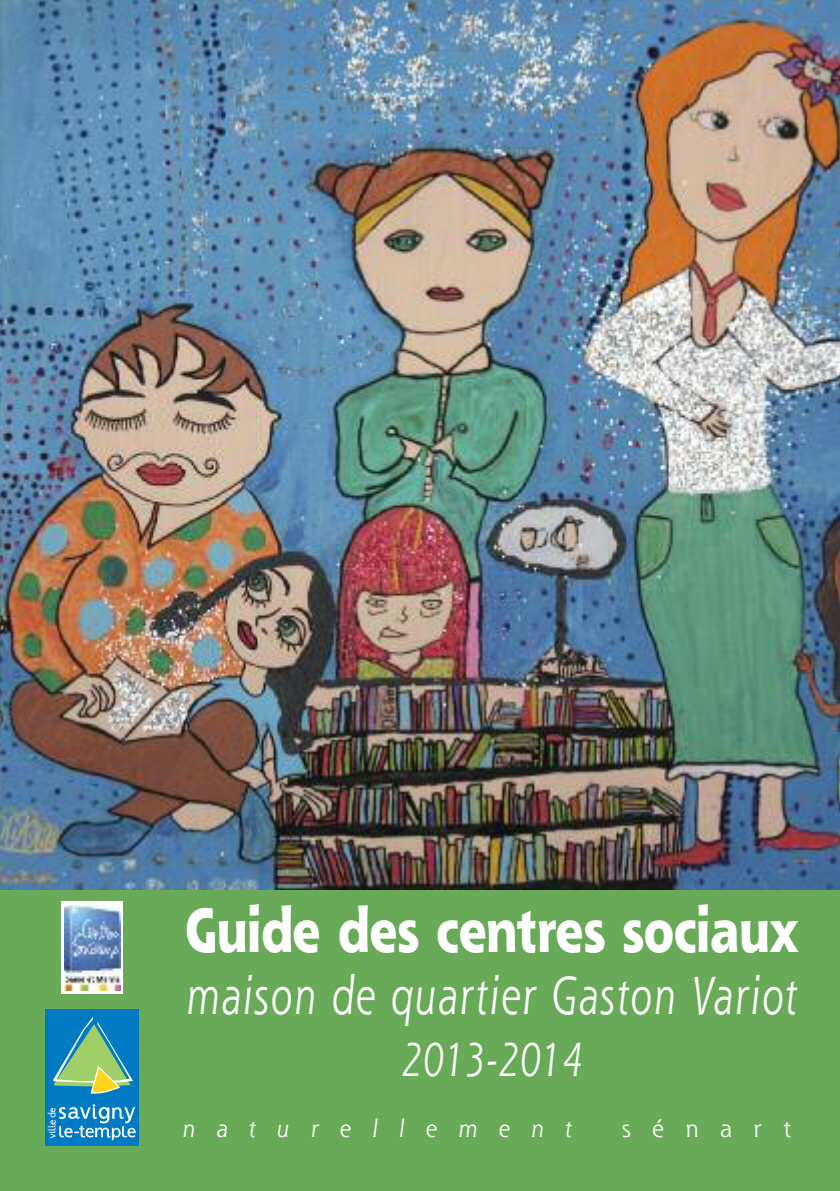
<style>
.page{position:relative;width:840px;height:1191px;background:#fff}
.page>*{position:absolute;margin:0;border:0;box-sizing:border-box;transform-origin:0 0}
.t1{font:800 60.6px "Shannon";color:#fff;scale:.8 1}
.t2{font:italic 52px "Shannon";letter-spacing:.045em;color:#fff;scale:.8 1}
.t3{font:italic 46px "Shannon";letter-spacing:.045em;color:#fff;scale:.8 1}
.t4{font:italic 24px "Shannon";letter-spacing:.89em;color:#fff}
.t5{font:24px "Shannon";letter-spacing:.89em;color:#fff}
</style>
<div class="page">
<img style="left:0;top:0;width:839px;height:890px">
<div style="left:0;top:890px;width:839px;height:301px;background:#68aa57"></div>
<div style="left:45px;top:1009px;width:94px;height:136px;background:#007bc3"></div>
<svg style="left:53px;top:1016px;width:80px;height:78px"></svg>
<svg style="left:47px;top:1104px;width:89px;height:36px"></svg>
<div style="left:61px;top:901px;width:62px;height:93px;background:linear-gradient(to right,#fff,#fff)"></div>
<img style="left:64px;top:905px;width:56px;height:85px">
<p class="t1" style="left:185px;top:909px;width:768px">Guide des centres sociaux</p>
<p class="t2" style="left:186px;top:977px;width:764px">maison de quartier Gaston Variot</p>
<p class="t3" style="left:402px;top:1042px;width:226px">2013-2014</p>
<p class="t4" style="left:183px;top:1119px;width:390px">naturellement</p>
<p class="t5" style="left:621px;top:1119px;width:170px">sénart</p>
</div>
